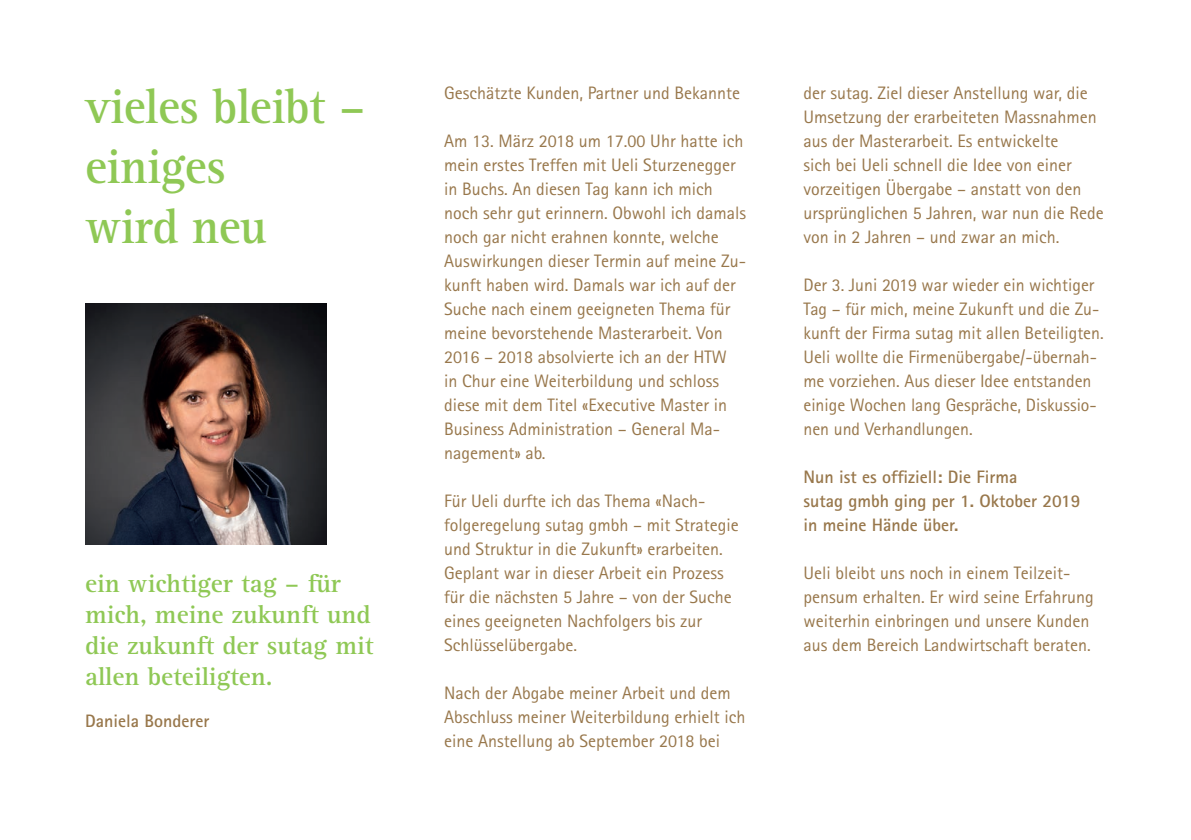
<style>
.page{position:relative;width:1191px;height:840px;background:#fff}
.page>*{position:absolute;margin:0;border:0;box-sizing:border-box;transform-origin:0 0}
.t1{font:700 50px/60px "Rotis Serif";letter-spacing:-.01em;color:#8fc855;scale:.95 1}
.t2{font:700 26px/31.2px "Rotis Serif";color:#8fc855}
.t3{font:18px/24px "Rotis Sans Serif";color:#98774b}
.t4{font:700 18px/24px "Rotis Sans Serif";color:#98774b}
</style>
<div class="page">
<img style="left:85px;top:303px;width:241px;height:241px">
<p class="t3" style="left:444px;top:81px;width:297px">Geschätzte Kunden, Partner und Bekannte</p>
<p class="t3" style="left:444px;top:129px;width:303px">Am 13. März 2018 um 17.00 Uhr hatte ich mein erstes Treffen mit Ueli Sturzenegger in Buchs. An diesen Tag kann ich mich noch sehr gut erinnern. Obwohl ich damals noch gar nicht erahnen konnte, welche Auswirkungen dieser Termin auf meine Zu&shy;kunft haben wird. Damals war ich auf der Suche nach einem geeigneten Thema für meine bevorstehende Masterarbeit. Von 2016 – 2018 absolvierte ich an der HTW<br>in Chur eine Weiterbildung und schloss diese mit dem Titel «Executive Master in Business Administration – General Ma&shy;nagement» ab.</p>
<p class="t3" style="left:444px;top:488px;width:296px">Für Ueli durfte ich das Thema «Nach&shy;folgeregelung sutag gmbh – mit Strategie und Struktur in die Zukunft» erarbeiten.<br>Geplant war in dieser Arbeit ein Prozess für die nächsten 5 Jahre – von der Suche eines geeigneten Nachfolgers bis zur Schlüsselübergabe.</p>
<p class="t3" style="left:444px;top:680px;width:303px">Nach der Abgabe meiner Arbeit und dem<br>Abschluss meiner Weiterbildung erhielt ich eine Anstellung ab September 2018 bei</p>
<h1 class="t1" style="left:85px;top:77px;width:297px">vieles bleibt – einiges<br>wird neu</h1>
<p class="t3" style="left:803px;top:81px;width:302px">der sutag. Ziel dieser Anstellung war, die Umsetzung der erarbeiteten Massnahmen aus der Masterarbeit. Es entwickelte<br>sich bei Ueli schnell die Idee von einer vorzeitigen Übergabe – anstatt von den ursprünglichen 5 Jahren, war nun die Rede von in 2 Jahren – und zwar an mich.</p>
<p class="t3" style="left:803px;top:273px;width:302px">Der 3. Juni 2019 war wieder ein wichtiger Tag – für mich, meine Zukunft und die Zu&shy;kunft der Firma sutag mit allen Beteiligten.<br>Ueli wollte die Firmenübergabe/-übernah&shy;me vorziehen. Aus dieser Idee entstanden einige Wochen lang Gespräche, Diskussio&shy;nen und Verhandlungen.</p>
<p class="t4" style="left:803px;top:464px;width:278px">Nun ist es offiziell: Die Firma<br>sutag gmbh ging per 1. Oktober 2019 in meine Hände über.</p>
<p class="t3" style="left:803px;top:561px;width:292px">Ueli bleibt uns noch in einem Teilzeit&shy;pensum erhalten. Er wird seine Erfahrung weiterhin einbringen und unsere Kunden aus dem Bereich Landwirtschaft beraten.</p>
<h2 class="t2" style="left:85px;top:567px;width:290px">ein wichtiger tag – für mich, meine zukunft und die zukunft der sutag mit allen beteiligten.</h2>
<p class="t4" style="left:85px;top:708px;width:126px">Daniela Bonderer</p>
</div>
